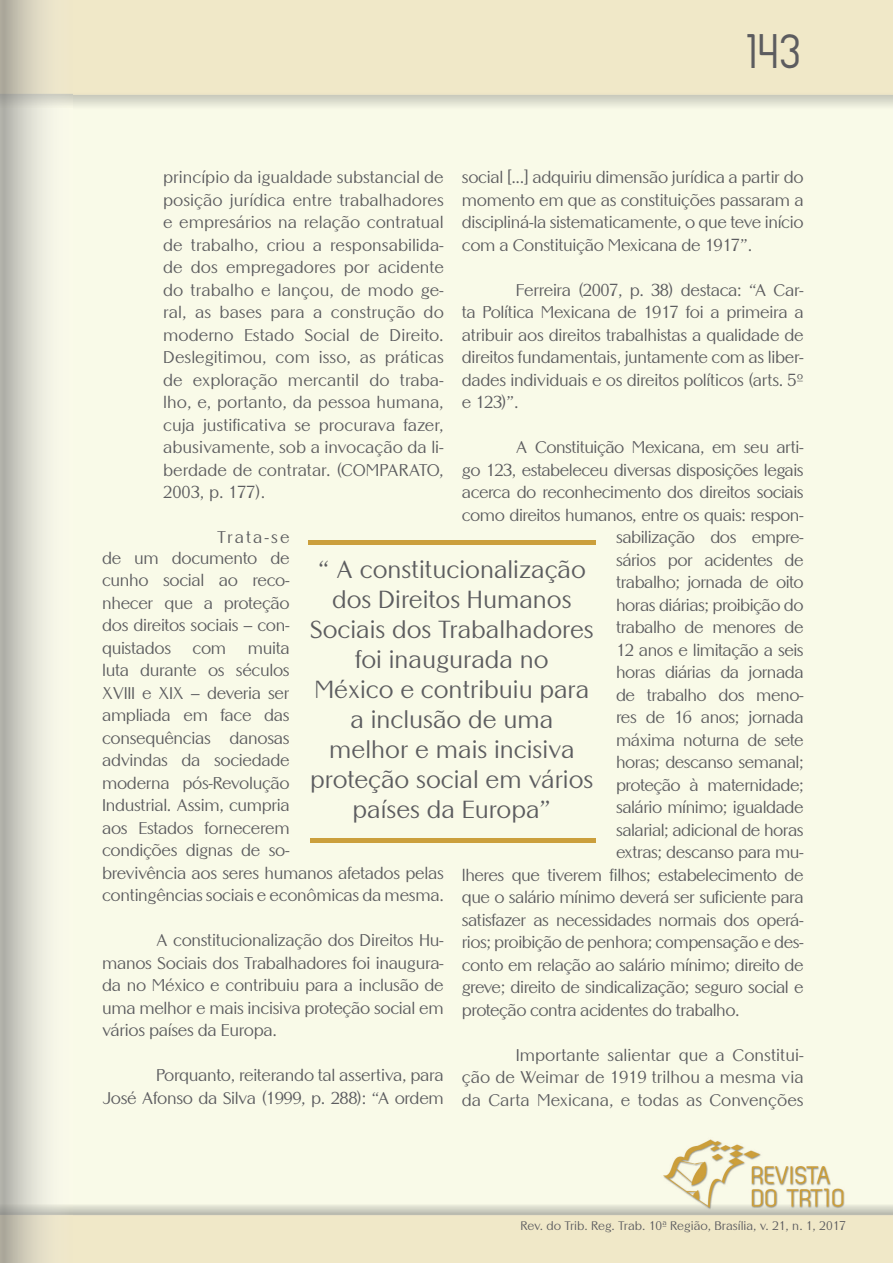
<style>
.page{position:relative;width:893px;height:1263px;background:#fff}
.page>*{position:absolute;margin:0;border:0;box-sizing:border-box;transform-origin:0 0}
.t1{font:49.5px "Zag";color:#5c5c5f}
.TEXTO_GERAL{font:24px/30px "Altrincham";color:#5c5c5f;text-align:center}
.TEXTO_GERAL-2{font:16.5px/22.5px "Altrincham";letter-spacing:-.03em;color:#5c5c5f;text-align:justify}
.t2{font:12px "Altrincham";color:#5c5c5f}
</style>
<div class="page">
<img style="left:89px;top:0;width:804px;height:1263px">
<hr style="left:309px;top:541px;width:287px;height:4px;background:#cb9f3c">
<hr style="left:310px;top:838px;width:285px;height:4px;background:#cb9f3c">
<p class="t1" style="left:749px;top:24px;width:56px">143</p>
<p class="TEXTO_GERAL-2" style="left:462px;top:166px;width:343px">social [...] adquiriu dimensão jurídica a partir do momento em que as constituições passaram a discipliná-la sistematicamente, o que teve início com a Constituição Mexicana de 1917”.</p>
<p class="TEXTO_GERAL-2" style="left:462px;top:279px;width:343px;text-indent:54px">Ferreira (2007, p. 38) destaca: “A Car&shy;ta Política Mexicana de 1917 foi a primeira a atribuir aos direitos trabalhistas a qualidade de direitos fundamentais, juntamente com as liber&shy;dades individuais e os direitos políticos (arts. 5º e 123)”.</p>
<p class="TEXTO_GERAL-2" style="left:516px;top:436px;width:289px">A Constituição Mexicana, em seu arti-</p>
<p class="TEXTO_GERAL-2" style="left:462px;top:459px;width:343px">go 123, estabeleceu diversas disposições legais</p>
<p class="TEXTO_GERAL-2" style="left:462px;top:481px;width:343px">acerca do reconhecimento dos direitos sociais</p>
<p class="TEXTO_GERAL-2" style="left:462px;top:504px;width:343px">como direitos humanos, entre os quais: respon-</p>
<p class="TEXTO_GERAL-2" style="left:616px;top:526px;width:189px">sabilização dos empre-</p>
<p class="TEXTO_GERAL-2" style="left:616px;top:549px;width:189px">sários por acidentes de</p>
<p class="TEXTO_GERAL-2" style="left:616px;top:571px;width:189px">trabalho; jornada de oito</p>
<p class="TEXTO_GERAL-2" style="left:616px;top:594px;width:189px">horas diárias; proibição do</p>
<p class="TEXTO_GERAL-2" style="left:616px;top:616px;width:189px">trabalho de menores de</p>
<p class="TEXTO_GERAL-2" style="left:616px;top:639px;width:189px">12 anos e limitação a seis</p>
<p class="TEXTO_GERAL-2" style="left:616px;top:661px;width:189px">horas diárias da jornada</p>
<p class="TEXTO_GERAL-2" style="left:616px;top:684px;width:189px">de trabalho dos meno-</p>
<p class="TEXTO_GERAL-2" style="left:616px;top:706px;width:189px">res de 16 anos; jornada</p>
<p class="TEXTO_GERAL-2" style="left:616px;top:729px;width:189px">máxima noturna de sete</p>
<p class="TEXTO_GERAL-2" style="left:616px;top:751px;width:189px">horas; descanso semanal;</p>
<p class="TEXTO_GERAL-2" style="left:616px;top:774px;width:189px">proteção à maternidade;</p>
<p class="TEXTO_GERAL-2" style="left:616px;top:796px;width:189px">salário mínimo; igualdade</p>
<p class="TEXTO_GERAL-2" style="left:616px;top:819px;width:189px">salarial; adicional de horas</p>
<p class="TEXTO_GERAL-2" style="left:616px;top:841px;width:189px">extras; descanso para mu-</p>
<p class="TEXTO_GERAL-2" style="left:462px;top:864px;width:343px">lheres que tiverem filhos; estabelecimento de</p>
<p class="TEXTO_GERAL-2" style="left:462px;top:886px;width:343px">que o salário mínimo deverá ser suficiente para</p>
<p class="TEXTO_GERAL-2" style="left:462px;top:909px;width:343px">satisfazer as necessidades normais dos operá-</p>
<p class="TEXTO_GERAL-2" style="left:462px;top:931px;width:343px">rios; proibição de penhora; compensação e des-</p>
<p class="TEXTO_GERAL-2" style="left:462px;top:954px;width:343px">conto em relação ao salário mínimo; direito de</p>
<p class="TEXTO_GERAL-2" style="left:462px;top:976px;width:343px">greve; direito de sindicalização; seguro social e</p>
<p class="TEXTO_GERAL-2" style="left:462px;top:999px;width:279px">proteção contra acidentes do trabalho.</p>
<p class="TEXTO_GERAL-2" style="left:462px;top:1044px;width:343px;text-indent:54px">Importante salientar que a Constitui&shy;ção de Weimar de 1919 trilhou a mesma via da Carta Mexicana, e todas as Convenções</p>
<p class="TEXTO_GERAL-2" style="left:163px;top:166px;width:282px">princípio da igualdade substancial de posição jurídica entre trabalhadores e empresários na relação contratual de trabalho, criou a responsabilida&shy;de dos empregadores por acidente do trabalho e lançou, de modo ge&shy;ral, as bases para a construção do moderno Estado Social de Direito.<br>Deslegitimou, com isso, as práticas de exploração mercantil do traba&shy;lho, e, portanto, da pessoa humana, cuja justificativa se procurava fazer, abusivamente, sob a invocação da li&shy;berdade de contratar. (COMPARATO, 2003, p. 177).</p>
<p class="TEXTO_GERAL-2" style="left:217px;top:526px;width:74px">Trata-se</p>
<p class="TEXTO_GERAL-2" style="left:102px;top:547px;width:189px">de um documento de cunho social ao reco&shy;nhecer que a proteção dos direitos sociais – con&shy;quistados</p>
<p class="TEXTO_GERAL" style="left:310px;top:554px;width:285px">“ A constitucionalização dos Direitos Humanos<br>Sociais dos Trabalhadores foi inaugurada no</p>
<p class="TEXTO_GERAL" style="left:314px;top:674px;width:276px">México e contribuiu para a inclusão de uma</p>
<p class="TEXTO_GERAL" style="left:310px;top:734px;width:285px">melhor e mais incisiva proteção social em vários países da Europa”</p>
<p class="TEXTO_GERAL-2" style="left:102px;top:637px;width:343px;text-align:left;text-indent:146px">muita<br>luta durante os séculos<br>XVIII e XIX – deveria ser<br>ampliada em face das<br>consequências danosas<br>advindas da sociedade<br>moderna pós-Revolução<br>Industrial. Assim, cumpria<br>aos Estados fornecerem<br>condições dignas de so-<br>brevivência aos seres humanos afetados pelas contingências sociais e econômicas da mesma.</p>
<p class="TEXTO_GERAL-2" style="left:102px;top:929px;width:343px;text-indent:54px">A constitucionalização dos Direitos Hu&shy;manos Sociais dos Trabalhadores foi inaugura&shy;da no México e contribuiu para a inclusão de uma melhor e mais incisiva proteção social em vários países da Europa.</p>
<p class="TEXTO_GERAL-2" style="left:102px;top:1064px;width:343px;text-align:right">Porquanto, reiterando tal assertiva, para<br>José Afonso da Silva (1999, p. 288): “A ordem</p>
<p class="TEXTO_GERAL-2" style="left:193px;top:637px;width:35px">com</p>
<p class="t2" style="left:520px;top:1218px;width:327px">Rev. do Trib. Reg. Trab. 10ª Região, Brasília, v. 21, n. 1, 2017</p>
</div>
